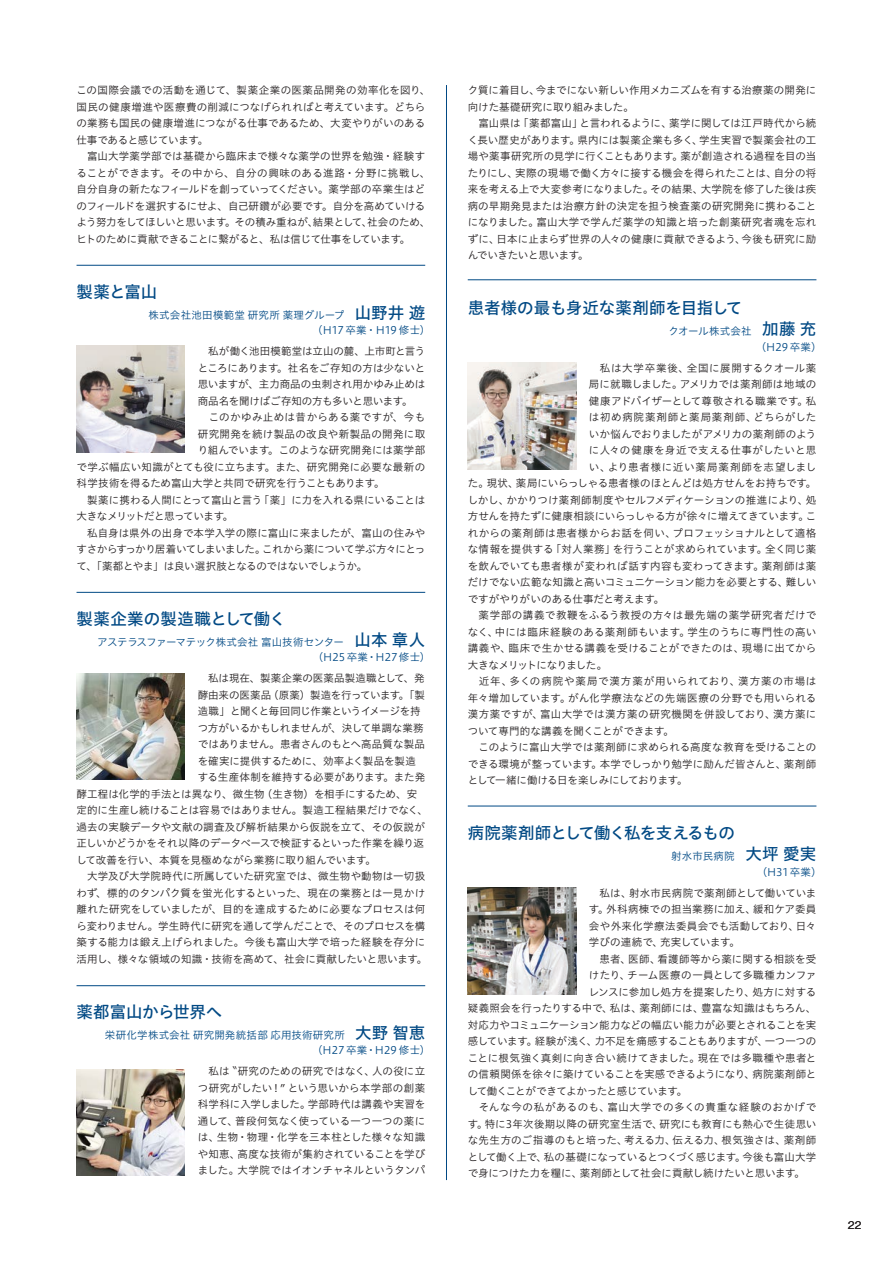
<style>
.page{position:relative;width:893px;height:1263px;background:#fff}
.page>*{position:absolute;margin:0;border:0;box-sizing:border-box;transform-origin:0 0}
.t1{font:16.5px "Hiragino UD Sans Std N W5";letter-spacing:-.015em;color:#014984}
.t2{font:16.5px "Hiragino UD Sans Std N W5";letter-spacing:-.05em;color:#014984}
.t3{font:16.5px "Hiragino UD Sans Std N W5";letter-spacing:.005em;color:#014984}
.t4{font:10.5px/16.5px "Hiragino UD Sans Std N W3";letter-spacing:.005em;color:#231f20}
.t5{font:10.5px "Hiragino UD Sans Std N W3";letter-spacing:.025em;color:#231f20}
.t6{font:10.5px "Hiragino UD Sans Std N W3";letter-spacing:-.015em;color:#231f20}
.t7{font:10.5px "Hiragino UD Sans Std N W3";letter-spacing:-.03em;color:#231f20}
.t8{font:10.5px/15.8px "Hiragino UD Sans Std N W3";letter-spacing:.015em;color:#014984}
.t9{font:10.5px "Hiragino UD Sans Std N W3";letter-spacing:-.04em;color:#231f20}
.t10{font:10.5px "Hiragino UD Sans Std N W3";letter-spacing:.03em;color:#231f20}
.t11{font:10.5px "Hiragino UD Sans Std N W3";letter-spacing:.055em;color:#231f20}
.t12{font:10.5px "Hiragino UD Sans Std N W3";letter-spacing:.035em;color:#231f20}
.t13{font:10.5px "Hiragino UD Sans Std N W3";letter-spacing:.06em;color:#231f20}
.t14{font:10.5px/15.8px "Hiragino UD Sans Std N W3";letter-spacing:-.025em;color:#014984}
.t15{font:10.5px "Hiragino UD Sans Std N W3";letter-spacing:-.035em;color:#231f20}
.t16{font:10.5px "Hiragino UD Sans Std N W3";letter-spacing:-.02em;color:#231f20}
.t17{font:10.5px "Hiragino UD Sans Std N W3";letter-spacing:.04em;color:#231f20}
.t18{font:10.5px "Hiragino UD Sans Std N W3";letter-spacing:.08em;color:#231f20}
.t19{font:10.5px "Hiragino UD Sans Std N W3";letter-spacing:-.025em;color:#231f20}
.t20{font:10.5px "Hiragino UD Sans Std N W3";letter-spacing:-.045em;color:#231f20}
.t21{font:10.5px "Hiragino UD Sans Std N W3";letter-spacing:-.05em;color:#231f20}
.t22{font:500 10.5px "Gothic BBB Pro";color:#231f20}
.s1{font-family:"Hiragino UD Sans Std N W5";font-size:16.5px}
</style>
<div class="page">
<img style="left:77px;top:673px;width:108px;height:107px">
<img style="left:77px;top:346px;width:108px;height:106px">
<hr style="left:446px;top:85px;width:1px;height:1095px;background:#014984">
<hr style="left:77px;top:592px;width:348px;height:1px;background:#014984">
<hr style="left:77px;top:985px;width:348px;height:1px;background:#014984">
<hr style="left:468px;top:279px;width:348px;height:1px;background:#014984">
<hr style="left:468px;top:806px;width:348px;height:1px;background:#014984">
<hr style="left:77px;top:265px;width:348px;height:1px;background:#014984">
<img style="left:468px;top:363px;width:108px;height:106px">
<img style="left:468px;top:888px;width:108px;height:106px">
<img style="left:77px;top:1069px;width:108px;height:107px">
<p class="t4" style="left:77px;top:81px;width:355px">この国際会議での活動を通じて、製薬企業の医薬品開発の効率化を図り、国民の健康増進や医療費の削減につなげられればと考えています。どちらの業務も国民の健康増進につながる仕事であるため、大変やりがいのある仕事であると感じています。</p>
<p class="t4" style="left:77px;top:147px;width:355px;text-indent:11px">富山大学薬学部では基礎から臨床まで様々な薬学の世界を勉強・経験することができます。その中から、自分の興味のある進路・分野に挑戦し、自分自身の新たなフィールドを創っていってください。薬学部の卒業生はどのフィールドを選択するにせよ、自己研鑽が必要です。自分を高めていけるよう努力をしてほしいと思います。その積み重ねが、結果として、社会のため、ヒトのために貢献できることに繫がると、私は信じて仕事をしています。</p>
<h1 class="t1" style="left:77px;top:279px;width:82px">製薬と富山</h1>
<p class="t8" style="left:312px;top:306px;width:120px;text-indent:-164px">株式会社池田模範堂 研究所 薬理グループ　<span class="s1">山野井 遊</span>（H17 卒業・H19 修士）</p>
<p class="t4" style="left:198px;top:342px;width:229px">　私が働く池田模範堂は立山の麓、上市町と言う</p>
<p class="t4" style="left:198px;top:359px;width:229px">ところにあります。社名をご存知の方は少ないと</p>
<p class="t6" style="left:198px;top:376px;width:229px">思いますが、主力商品の虫刺され用かゆみ止めは</p>
<p class="t19" style="left:198px;top:393px;width:216px">商品名を聞けばご存知の方も多いと思います。</p>
<p class="t12" style="left:198px;top:409px;width:229px">　このかゆみ止めは昔からある薬ですが、今も</p>
<p class="t12" style="left:198px;top:426px;width:229px">研究開発を続け製品の改良や新製品の開発に取</p>
<p class="t4" style="left:198px;top:441px;width:229px">り組んでいます。このような研究開発には薬学部</p>
<p class="t4" style="left:77px;top:458px;width:350px">で学ぶ幅広い知識がとても役に立ちます。また、研究開発に必要な最新の</p>
<p class="t4" style="left:77px;top:474px;width:309px">科学技術を得るため富山大学と共同で研究を行うこともあります。</p>
<p class="t4" style="left:77px;top:491px;width:350px">　製薬に携わる人間にとって富山と言う「薬」に力を入れる県にいることは</p>
<p class="t20" style="left:77px;top:508px;width:158px">大きなメリットだと思っています。</p>
<p class="t4" style="left:77px;top:524px;width:350px">　私自身は県外の出身で本学入学の際に富山に来ましたが、富山の住みや</p>
<p class="t9" style="left:77px;top:541px;width:350px">すさからすっかり居着いてしまいました。これから薬について学ぶ方々にとっ</p>
<p class="t7" style="left:77px;top:558px;width:292px">て、「薬都とやま」は良い選択肢となるのではないでしょうか。</p>
<h1 class="t3" style="left:77px;top:606px;width:211px">製薬企業の製造職として働く</h1>
<p class="t14" style="left:313px;top:633px;width:119px;text-indent:-216px">アステラスファーマテック株式会社 富山技術センター <span class="s1">山本 章人</span>（H25 卒業・H27修士）</p>
<p class="t4" style="left:198px;top:669px;width:228px">　私は現在、製薬企業の医薬品製造職として、発</p>
<p class="t6" style="left:198px;top:687px;width:229px">酵由来の医薬品（原薬）製造を行っています。「製</p>
<p class="t9" style="left:198px;top:703px;width:224px">造職」と聞くと毎回同じ作業というイメージを持</p>
<p class="t4" style="left:198px;top:719px;width:227px">つ方がいるかもしれませんが、決して単調な業務</p>
<p class="t4" style="left:198px;top:735px;width:229px">ではありません。患者さんのもとへ高品質な製品</p>
<p class="t4" style="left:198px;top:752px;width:220px">を確実に提供するために、効率よく製品を製造</p>
<p class="t4" style="left:198px;top:768px;width:229px">する生産体制を維持する必要があります。また発</p>
<p class="t4" style="left:77px;top:785px;width:342px">酵工程は化学的手法とは異なり、微生物（生き物）を相手にするため、安</p>
<p class="t4" style="left:77px;top:801px;width:353px">定的に生産し続けることは容易ではありません。製造工程結果だけでなく、</p>
<p class="t4" style="left:77px;top:818px;width:350px">過去の実験データや文献の調査及び解析結果から仮説を立て、その仮説が</p>
<p class="t7" style="left:77px;top:835px;width:349px">正しいかどうかをそれ以降のデータベースで検証するといった作業を繰り返</p>
<p class="t4" style="left:77px;top:851px;width:301px">して改善を行い、本質を見極めながら業務に取り組んでいます。</p>
<p class="t4" style="left:77px;top:867px;width:350px">　大学及び大学院時代に所属していた研究室では、微生物や動物は一切扱</p>
<p class="t4" style="left:77px;top:884px;width:350px">わず、標的のタンパク質を蛍光化するといった、現在の業務とは一見かけ</p>
<p class="t4" style="left:77px;top:900px;width:350px">離れた研究をしていましたが、目的を達成するために必要なプロセスは何</p>
<p class="t16" style="left:77px;top:918px;width:350px">ら変わりません。学生時代に研究を通して学んだことで、そのプロセスを構</p>
<p class="t4" style="left:77px;top:933px;width:350px">築する能力は鍛え上げられました。今後も富山大学で培った経験を存分に</p>
<p class="t4" style="left:77px;top:950px;width:352px">活用し、様々な領域の知識・技術を高めて、社会に貢献したいと思います。</p>
<h1 class="t1" style="left:77px;top:999px;width:147px">薬都富山から世界へ</h1>
<p class="t8" style="left:312px;top:1026px;width:120px;text-indent:-207px">栄研化学株式会社 研究開発統括部 応用技術研究所　<span class="s1">大野智恵</span>（H27卒業・H29 修士）</p>
<p class="t4" style="left:198px;top:1062px;width:229px;text-align:justify">　私は〝研究のための研究ではなく、人の役に立つ研究がしたい！″という思いから本学部の創薬科学科に入学しました。学部時代は講義や実習を通して、普段何気なく使っている一つ一つの薬には、生物・物理・化学を三本柱とした様々な知識や知恵、高度な技術が集約されていることを学びました。大学院ではイオンチャネルというタンパ</p>
<p class="t4" style="left:468px;top:81px;width:350px">ク質に着目し、今までにない新しい作用メカニズムを有する治療薬の開発に向けた基礎研究に取り組みました。<br>　富山県は「薬都富山」と言われるように、薬学に関しては江戸時代から続く長い歴史があります。県内には製薬企業も多く、学生実習で製薬会社の工場や薬事研究所の見学に行くこともあります。薬が創造される過程を目の当たりにし、実際の現場で働く方々に接する機会を得られたことは、自分の将来を考える上で大変参考になりました。その結果、大学院を修了した後は疾病の早期発見または治療方針の決定を担う検査薬の研究開発に携わることになりました。富山大学で学んだ薬学の知識と培った創薬研究者魂を忘れずに、日本に止まらず世界の人々の健康に貢献できるよう、今後も研究に励んでいきたいと思います。</p>
<h1 class="t1" style="left:468px;top:295px;width:276px">患者様の最も身近な薬剤師を目指して</h1>
<p class="t8" style="left:756px;top:323px;width:67px;text-indent:-87px">クオール株式会社　<span class="s1">加藤 充</span>（H29卒業）</p>
<p class="t13" style="left:589px;top:360px;width:229px">　私は大学卒業後、全国に展開するクオール薬</p>
<p class="t4" style="left:589px;top:375px;width:229px">局に就職しました。アメリカでは薬剤師は地域の</p>
<p class="t4" style="left:589px;top:392px;width:229px">健康アドバイザーとして尊敬される職業です。私</p>
<p class="t13" style="left:589px;top:409px;width:229px">は初め病院薬剤師と薬局薬剤師、どちらがした</p>
<p class="t4" style="left:589px;top:425px;width:229px">いか悩んでおりましたがアメリカの薬剤師のよう</p>
<p class="t12" style="left:589px;top:442px;width:229px">に人々の健康を身近で支える仕事がしたいと思</p>
<p class="t13" style="left:589px;top:459px;width:229px">い、より患者様に近い薬局薬剤師を志望しまし</p>
<p class="t4" style="left:468px;top:474px;width:350px">た。現状、薬局にいらっしゃる患者様のほとんどは処方せんをお持ちです。</p>
<p class="t4" style="left:468px;top:491px;width:350px">しかし、かかりつけ薬剤師制度やセルフメディケーションの推進により、処</p>
<p class="t6" style="left:468px;top:508px;width:350px">方せんを持たずに健康相談にいらっしゃる方が徐々に増えてきています。こ</p>
<p class="t5" style="left:468px;top:525px;width:350px">れからの薬剤師は患者様からお話を伺い、プロフェッショナルとして適格</p>
<p class="t4" style="left:468px;top:540px;width:350px">な情報を提供する「対人業務」を行うことが求められています。全く同じ薬</p>
<p class="t5" style="left:468px;top:558px;width:350px">を飲んでいても患者様が変われば話す内容も変わってきます。薬剤師は薬</p>
<p class="t6" style="left:468px;top:574px;width:350px">だけでない広範な知識と高いコミュニケーション能力を必要とする、難しい</p>
<p class="t4" style="left:468px;top:590px;width:198px">ですがやりがいのある仕事だと考えます。</p>
<p class="t11" style="left:468px;top:607px;width:350px">　薬学部の講義で教鞭をふるう教授の方々は最先端の薬学研究者だけで</p>
<p class="t10" style="left:468px;top:624px;width:350px">なく、中には臨床経験のある薬剤師もいます。学生のうちに専門性の高い</p>
<p class="t5" style="left:468px;top:640px;width:350px">講義や、臨床で生かせる講義を受けることができたのは、現場に出てから</p>
<p class="t21" style="left:468px;top:657px;width:141px">大きなメリットになりました。</p>
<p class="t18" style="left:468px;top:673px;width:350px">　近年、多くの病院や薬局で漢方薬が用いられており、漢方薬の市場は</p>
<p class="t4" style="left:468px;top:689px;width:350px">年々増加しています。がん化学療法などの先端医療の分野でも用いられる</p>
<p class="t17" style="left:468px;top:706px;width:350px">漢方薬ですが、富山大学では漢方薬の研究機関を併設しており、漢方薬に</p>
<p class="t4" style="left:468px;top:722px;width:208px">ついて専門的な講義を聞くことができます。</p>
<p class="t4" style="left:468px;top:738px;width:350px">　このように富山大学では薬剤師に求められる高度な教育を受けることの</p>
<p class="t4" style="left:468px;top:755px;width:350px">できる環境が整っています。本学でしっかり勉学に励んだ皆さんと、薬剤師</p>
<p class="t9" style="left:468px;top:772px;width:222px">として一緒に働ける日を楽しみにしております。</p>
<h1 class="t2" style="left:468px;top:820px;width:269px">病院薬剤師として働く私を支えるもの</h1>
<p class="t8" style="left:757px;top:848px;width:66px;text-indent:-86px">射水市民病院　<span class="s1">大坪 愛実</span>（H31卒業）</p>
<p class="t4" style="left:589px;top:884px;width:229px">　私は、射水市民病院で薬剤師として働いていま</p>
<p class="t4" style="left:589px;top:900px;width:229px">す。外科病棟での担当業務に加え、緩和ケア委員</p>
<p class="t5" style="left:589px;top:918px;width:229px">会や外来化学療法委員会でも活動しており、日々</p>
<p class="t4" style="left:589px;top:933px;width:152px">学びの連続で、充実しています。</p>
<p class="t4" style="left:589px;top:950px;width:229px">　患者、医師、看護師等から薬に関する相談を受</p>
<p class="t10" style="left:589px;top:967px;width:229px">けたり、チーム医療の一員として多職種カンファ</p>
<p class="t4" style="left:589px;top:983px;width:229px">レンスに参加し処方を提案したり、処方に対する</p>
<p class="t4" style="left:468px;top:999px;width:350px">疑義照会を行ったりする中で、私は、薬剤師には、豊富な知識はもちろん、</p>
<p class="t7" style="left:468px;top:1017px;width:350px">対応力やコミュニケーション能力などの幅広い能力が必要とされることを実</p>
<p class="t7" style="left:468px;top:1033px;width:350px">感しています。経験が浅く、力不足を痛感することもありますが、一つ一つの</p>
<p class="t5" style="left:468px;top:1050px;width:350px">ことに根気強く真剣に向き合い続けてきました。現在では多職種や患者と</p>
<p class="t4" style="left:468px;top:1065px;width:350px">の信頼関係を徐々に築けていることを実感できるようになり、病院薬剤師と</p>
<p class="t9" style="left:468px;top:1083px;width:221px">して働くことができてよかったと感じています。</p>
<p class="t11" style="left:468px;top:1099px;width:350px">　そんな今の私があるのも、富山大学での多くの貴重な経験のおかげで</p>
<p class="t10" style="left:468px;top:1116px;width:350px">す。特に3年次後期以降の研究室生活で、研究にも教育にも熱心で生徒思い</p>
<p class="t4" style="left:468px;top:1131px;width:350px">な先生方のご指導のもと培った、考える力、伝える力、根気強さは、薬剤師</p>
<p class="t15" style="left:468px;top:1149px;width:350px">として働く上で、私の基礎になっているとつくづく感じます。今後も富山大学</p>
<p class="t6" style="left:468px;top:1165px;width:339px">で身につけた力を糧に、薬剤師として社会に貢献し続けたいと思います。</p>
<p class="t22" style="left:848px;top:1216px;width:15px">22</p>
</div>
